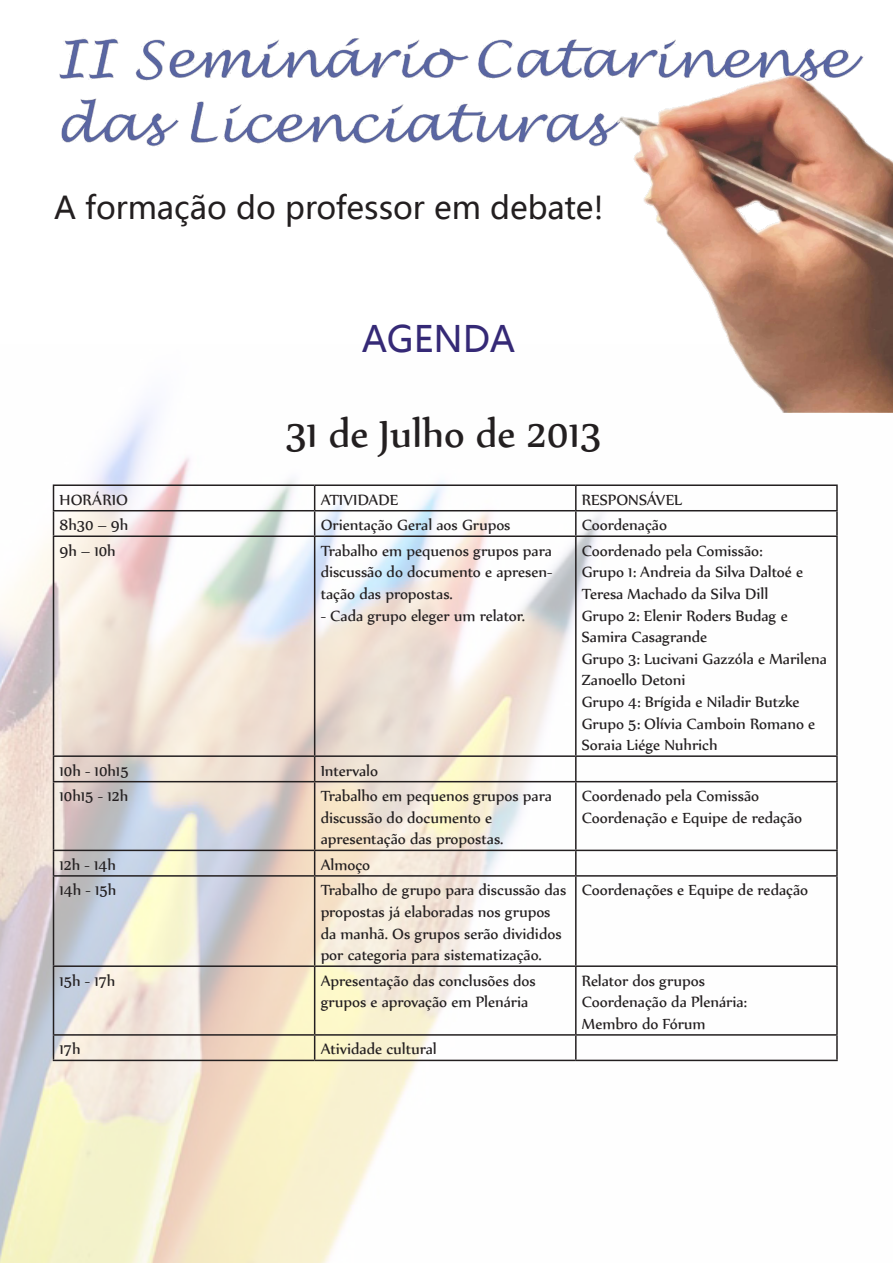
<style>
.page{position:relative;width:893px;height:1263px;background:#fff}
.page>*{position:absolute;margin:0;border:0;box-sizing:border-box;transform-origin:0 0}
.t1{font:46.5px "Nyala";color:#231f20}
.t2{font:36.15px "Microsoft Ya Hei";color:#352976}
.t3{font:31.2px "Microsoft Ya Hei";color:#231f20}
.t4{font:18px/21.6px "Nyala";color:#231f20}
</style>
<div class="page">
<img style="left:0;top:412px;width:893px;height:851px">
<img style="left:59px;top:38px;width:834px;height:374px">
<hr style="left:53px;top:484px;width:262px;height:2px;background:#231f20">
<hr style="left:315px;top:484px;width:261px;height:2px;background:#231f20">
<hr style="left:576px;top:484px;width:262px;height:2px;background:#231f20">
<hr style="left:575px;top:486px;width:2px;height:24px;background:#231f20">
<hr style="left:836px;top:486px;width:2px;height:24px;background:#231f20">
<hr style="left:53px;top:510px;width:262px;height:1px;background:#231f20">
<svg style="left:53px;top:486px;width:1px;height:49px"></svg>
<hr style="left:315px;top:510px;width:261px;height:1px;background:#231f20">
<svg style="left:314px;top:486px;width:1px;height:49px"></svg>
<hr style="left:576px;top:510px;width:262px;height:1px;background:#231f20">
<hr style="left:575px;top:511px;width:2px;height:24px;background:#231f20">
<hr style="left:836px;top:511px;width:2px;height:24px;background:#231f20">
<hr style="left:53px;top:535px;width:262px;height:2px;background:#231f20">
<hr style="left:53px;top:537px;width:1px;height:218px;background:#231f20">
<hr style="left:315px;top:535px;width:261px;height:2px;background:#231f20">
<hr style="left:314px;top:537px;width:1px;height:218px;background:#231f20">
<hr style="left:576px;top:535px;width:262px;height:2px;background:#231f20">
<hr style="left:575px;top:537px;width:2px;height:218px;background:#231f20">
<hr style="left:836px;top:537px;width:2px;height:218px;background:#231f20">
<hr style="left:53px;top:755px;width:262px;height:2px;background:#231f20">
<svg style="left:53px;top:757px;width:1px;height:24px"></svg>
<hr style="left:315px;top:755px;width:261px;height:2px;background:#231f20">
<svg style="left:314px;top:757px;width:1px;height:24px"></svg>
<hr style="left:576px;top:755px;width:262px;height:2px;background:#231f20">
<hr style="left:575px;top:757px;width:2px;height:24px;background:#231f20">
<hr style="left:836px;top:757px;width:2px;height:24px;background:#231f20">
<hr style="left:53px;top:781px;width:262px;height:1px;background:#231f20">
<hr style="left:53px;top:782px;width:1px;height:68px;background:#231f20">
<hr style="left:315px;top:781px;width:261px;height:1px;background:#231f20">
<hr style="left:314px;top:782px;width:1px;height:68px;background:#231f20">
<hr style="left:576px;top:781px;width:262px;height:1px;background:#231f20">
<hr style="left:575px;top:782px;width:2px;height:68px;background:#231f20">
<hr style="left:836px;top:782px;width:2px;height:68px;background:#231f20">
<hr style="left:53px;top:850px;width:262px;height:1px;background:#231f20">
<svg style="left:53px;top:851px;width:1px;height:24px"></svg>
<hr style="left:315px;top:850px;width:261px;height:1px;background:#231f20">
<svg style="left:314px;top:851px;width:1px;height:24px"></svg>
<hr style="left:576px;top:850px;width:262px;height:1px;background:#231f20">
<hr style="left:575px;top:851px;width:2px;height:24px;background:#231f20">
<hr style="left:836px;top:851px;width:2px;height:24px;background:#231f20">
<hr style="left:53px;top:875px;width:262px;height:2px;background:#231f20">
<hr style="left:53px;top:877px;width:1px;height:88px;background:#231f20">
<hr style="left:315px;top:875px;width:261px;height:2px;background:#231f20">
<hr style="left:314px;top:877px;width:1px;height:88px;background:#231f20">
<hr style="left:576px;top:875px;width:262px;height:2px;background:#231f20">
<hr style="left:575px;top:877px;width:2px;height:88px;background:#231f20">
<hr style="left:836px;top:877px;width:2px;height:88px;background:#231f20">
<hr style="left:53px;top:965px;width:262px;height:2px;background:#231f20">
<hr style="left:53px;top:967px;width:1px;height:67px;background:#231f20">
<hr style="left:315px;top:965px;width:261px;height:2px;background:#231f20">
<hr style="left:314px;top:967px;width:1px;height:67px;background:#231f20">
<hr style="left:576px;top:965px;width:262px;height:2px;background:#231f20">
<hr style="left:575px;top:967px;width:2px;height:67px;background:#231f20">
<hr style="left:836px;top:967px;width:2px;height:67px;background:#231f20">
<hr style="left:53px;top:1034px;width:262px;height:2px;background:#231f20">
<svg style="left:53px;top:1036px;width:1px;height:24px"></svg>
<hr style="left:315px;top:1034px;width:261px;height:2px;background:#231f20">
<svg style="left:314px;top:1036px;width:1px;height:24px"></svg>
<hr style="left:576px;top:1034px;width:262px;height:2px;background:#231f20">
<hr style="left:575px;top:1036px;width:2px;height:24px;background:#231f20">
<hr style="left:836px;top:1036px;width:2px;height:24px;background:#231f20">
<hr style="left:53px;top:1060px;width:262px;height:1px;background:#231f20">
<hr style="left:315px;top:1060px;width:261px;height:1px;background:#231f20">
<hr style="left:576px;top:1060px;width:262px;height:1px;background:#231f20">
<p class="t3" style="left:54px;top:187px;width:551px">A formação do professor em debate!</p>
<p class="t2" style="left:362px;top:314px;width:155px">AGENDA</p>
<p class="t1" style="left:285px;top:406px;width:317px">31 de Julho de 2013</p>
<p class="t4" style="left:60px;top:488px;width:70px">HORÁRIO</p>
<p class="t4" style="left:321px;top:488px;width:79px">ATIVIDADE</p>
<p class="t4" style="left:582px;top:488px;width:102px">RESPONSÁVEL</p>
<p class="t4" style="left:60px;top:514px;width:70px">8h30 – 9h</p>
<p class="t4" style="left:321px;top:514px;width:191px">Orientação Geral aos Grupos</p>
<p class="t4" style="left:582px;top:514px;width:87px">Coordenação</p>
<p class="t4" style="left:60px;top:539px;width:58px">9h – 10h</p>
<p class="t4" style="left:321px;top:539px;width:233px;text-align:justify">Trabalho em pequenos grupos para discussão do documento e apresen&shy;tação das propostas.</p>
<p class="t4" style="left:321px;top:604px;width:206px">- Cada grupo eleger um relator.</p>
<p class="t4" style="left:582px;top:539px;width:182px">Coordenado pela Comissão:</p>
<p class="t4" style="left:582px;top:561px;width:223px">Grupo 1: Andreia da Silva Daltoé e<br>Teresa Machado da Silva Dill</p>
<p class="t4" style="left:582px;top:604px;width:207px">Grupo 2: Elenir Roders Budag e<br>Samira Casagrande</p>
<p class="t4" style="left:582px;top:647px;width:247px">Grupo 3: Lucivani Gazzóla e Marilena<br>Zanoello Detoni</p>
<p class="t4" style="left:582px;top:690px;width:219px">Grupo 4: Brígida e Niladir Butzke</p>
<p class="t4" style="left:582px;top:712px;width:235px">Grupo 5: Olívia Camboin Romano e<br>Soraia Liége Nuhrich</p>
<p class="t4" style="left:60px;top:759px;width:71px">10h - 10h15</p>
<p class="t4" style="left:321px;top:759px;width:59px">Intervalo</p>
<p class="t4" style="left:60px;top:785px;width:70px">10h15 - 12h</p>
<p class="t4" style="left:321px;top:785px;width:233px">Trabalho em pequenos grupos para discussão do documento e</p>
<p class="t4" style="left:321px;top:828px;width:184px">apresentação das propostas.</p>
<p class="t4" style="left:582px;top:785px;width:179px">Coordenado pela Comissão</p>
<p class="t4" style="left:582px;top:806px;width:222px">Coordenação e Equipe de redação</p>
<p class="t4" style="left:60px;top:853px;width:58px">12h - 14h</p>
<p class="t4" style="left:321px;top:853px;width:51px">Almoço</p>
<p class="t4" style="left:60px;top:879px;width:58px">14h - 15h</p>
<p class="t4" style="left:321px;top:879px;width:247px">Trabalho de grupo para discussão das propostas já elaboradas nos grupos da manhã. Os grupos serão divididos por categoria para sistematização.</p>
<p class="t4" style="left:582px;top:879px;width:228px">Coordenações e Equipe de redação</p>
<p class="t4" style="left:60px;top:969px;width:57px">15h - 17h</p>
<p class="t4" style="left:321px;top:969px;width:217px">Apresentação das conclusões dos grupos e aprovação em Plenária</p>
<p class="t4" style="left:582px;top:969px;width:125px">Relator dos grupos</p>
<p class="t4" style="left:582px;top:991px;width:166px">Coordenação da Plenária:</p>
<p class="t4" style="left:582px;top:1012px;width:125px">Membro do Fórum</p>
<p class="t4" style="left:60px;top:1038px;width:22px">17h</p>
<p class="t4" style="left:321px;top:1038px;width:118px">Atividade cultural</p>
</div>
